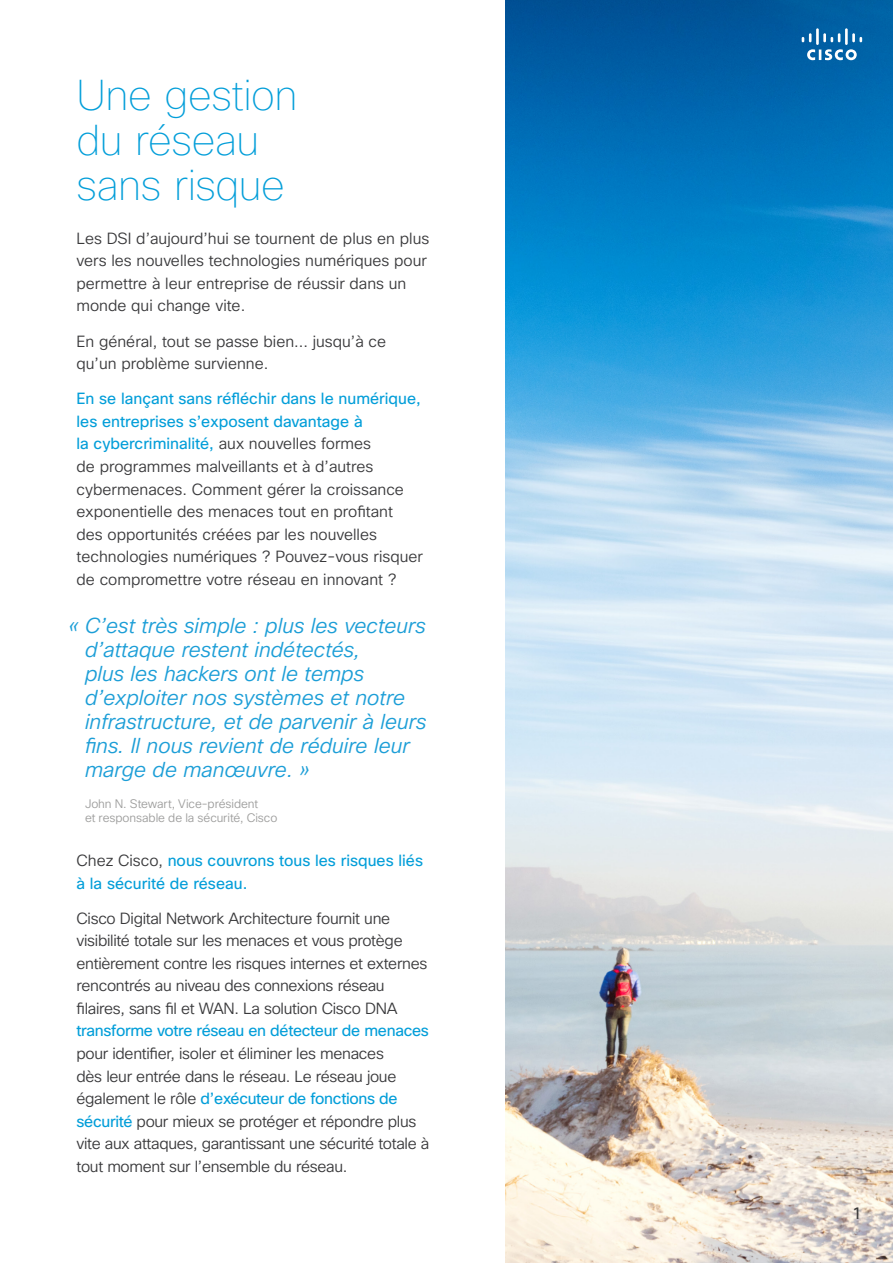
<style>
.page{position:relative;width:893px;height:1263px;background:#fff}
.page>*{position:absolute;margin:0;border:0;box-sizing:border-box;transform-origin:0 0}
.t1{font:100 42px/45px "Cisco Sans";letter-spacing:-.01em;color:#039ed9}
.t2{font:italic 300 21px/24px "Cisco Sans";color:#1c9ed7}
.t3{font:16.5px "Cisco Sans";color:#393938}
.t4{font:300 15.75px/22.5px "Cisco Sans";letter-spacing:-.01em;color:#39393b}
.t5{font:15.75px/22.5px "Cisco Sans";letter-spacing:-.01em;color:#039ed9}
.t6{font:300 12px/14.4px "Cisco Sans";letter-spacing:-.005em;color:#9d9d9c}
.s1{font-weight:400;color:#039ed9}
.s2{font-weight:300;color:#39393b}
</style>
<div class="page">
<img style="left:506px;top:0;width:387px;height:1263px">
<svg style="left:802px;top:28px;width:60px;height:32px;background:#3c84b9"></svg>
<h1 class="t1" style="left:77px;top:74px;width:222px">Une gestion du réseau sans risque</h1>
<p class="t4" style="left:77px;top:228px;width:354px">Les DSI d’aujourd’hui se tournent de plus en plus vers les nouvelles technologies numériques pour permettre à leur entreprise de réussir dans un monde qui change vite.</p>
<p class="t4" style="left:77px;top:330px;width:311px">En général, tout se passe bien... jusqu’à ce qu’un problème survienne.</p>
<p class="t4" style="left:77px;top:388px;width:348px"><span class="s1">En se lançant sans réfléchir dans le numérique, les entreprises s’exposent davantage à<br>la cybercriminalité,</span> aux nouvelles formes<br>de programmes malveillants et à d’autres cybermenaces. Comment gérer la croissance exponentielle des menaces tout en profitant des opportunités créées par les nouvelles technologies numériques ? Pouvez-vous risquer de compromettre votre réseau en innovant ?</p>
<h2 class="t2" style="left:85px;top:614px;width:343px;text-indent:-17px">« C’est très simple : plus les vecteurs d’attaque restent indétectés,<br>plus les hackers ont le temps d’exploiter nos systèmes et notre infrastructure, et de parvenir à leurs fins. Il nous revient de réduire leur marge de manœuvre. »</h2>
<p class="t6" style="left:85px;top:796px;width:194px">John N. Stewart, Vice-président<br>et responsable de la sécurité, Cisco</p>
<p class="t5" style="left:77px;top:850px;width:348px"><span class="s2">Chez Cisco,</span> nous couvrons tous les risques liés à la sécurité de réseau.</p>
<p class="t4" style="left:77px;top:908px;width:352px">Cisco Digital Network Architecture fournit une visibilité totale sur les menaces et vous protège entièrement contre les risques internes et externes rencontrés au niveau des connexions réseau filaires, sans fil et WAN. La solution Cisco DNA</p>
<p class="t5" style="left:77px;top:1020px;width:354px">transforme votre réseau en détecteur de menaces</p>
<p class="t4" style="left:77px;top:1043px;width:354px">pour identifier, isoler et éliminer les menaces<br>dès leur entrée dans le réseau. Le réseau joue également le rôle <span class="s1">d’exécuteur de fonctions de sécurité</span> pour mieux se protéger et répondre plus vite aux attaques, garantissant une sécurité totale à tout moment sur l’ensemble du réseau.</p>
<p class="t3" style="left:852px;top:1203px;width:11px">1</p>
</div>
